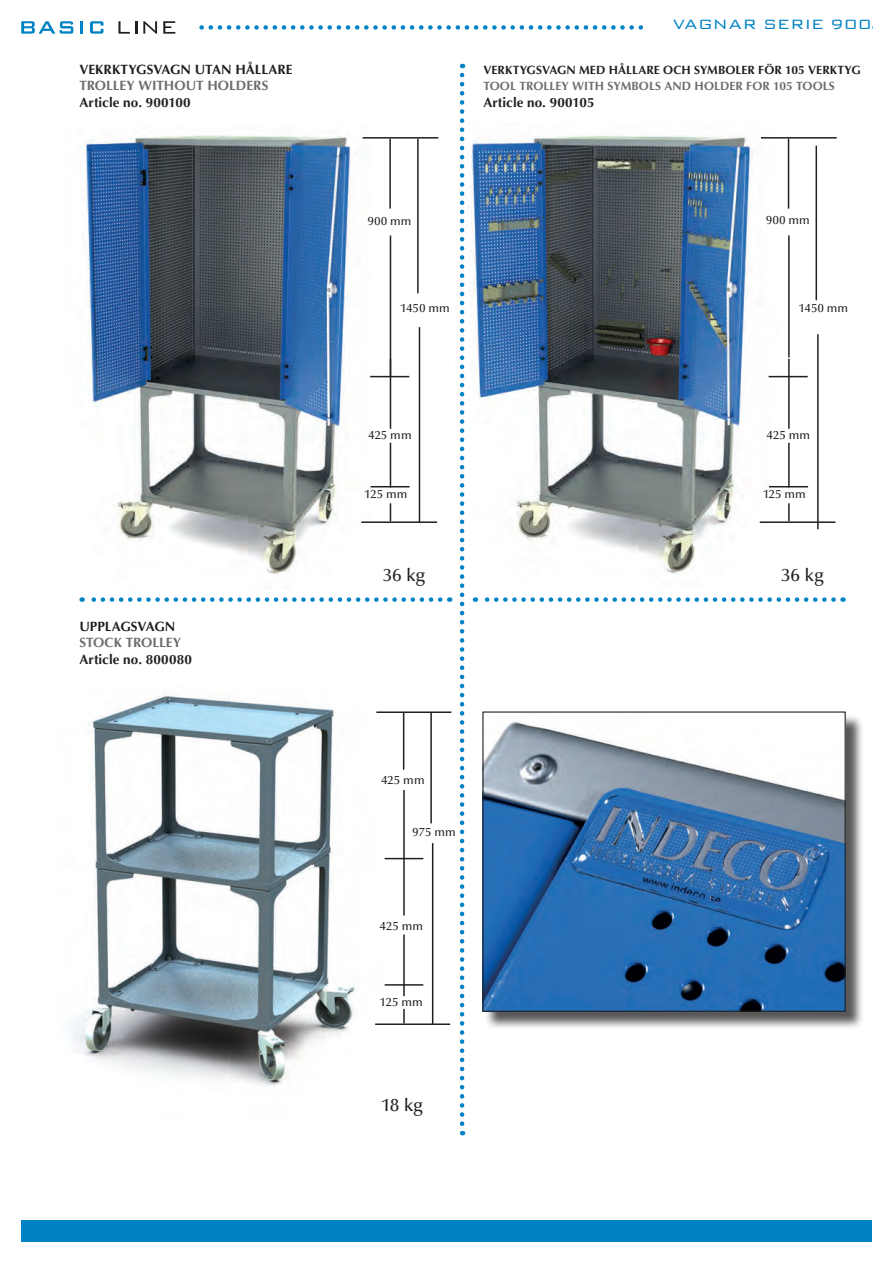
<style>
.page{position:relative;width:893px;height:1263px;background:#fff}
.page>*{position:absolute;margin:0;border:0;box-sizing:border-box;transform-origin:0 0}
.t1{font:300 18px "Bank Gothic BT";letter-spacing:.025em;color:#0082c5}
.t2{font:500 18px "Optima";letter-spacing:-.02em;color:#231f20}
.t3{font:700 13.5px "Optima";letter-spacing:.005em;color:#231f20}
.t4{font:700 13.5px "Optima";color:#6c6d70}
.t5{font:500 12px "Optima";letter-spacing:.02em;color:#231f20}
.t6{font:700 12px "Optima";letter-spacing:.01em;color:#231f20}
.t7{font:700 12px "Optima";letter-spacing:.005em;color:#6c6d70}
</style>
<div class="page">
<div style="left:21px;top:1220px;width:851px;height:22px;background:#0082c5"></div>
<svg style="left:21px;top:21px;width:622px;height:13px"></svg>
<img style="left:71px;top:695px;width:363px;height:391px">
<img style="left:459px;top:129px;width:320px;height:458px">
<img style="left:83px;top:135px;width:280px;height:440px">
<svg style="left:460px;top:75px;width:4px;height:1060px"></svg>
<svg style="left:475px;top:597px;width:359px;height:5px"></svg>
<svg style="left:82px;top:597px;width:358px;height:5px"></svg>
<div style="left:485px;top:714px;width:379px;height:316px;background:#231f20;opacity:.75"></div>
<img style="left:484px;top:714px;width:360px;height:296px">
<div style="left:482px;top:711px;width:364px;height:301px;border:1px solid #231f20"></div>
<hr style="left:363px;top:137px;width:75px;height:2px;background:#231f20">
<hr style="left:389px;top:139px;width:2px;height:70px;background:#231f20">
<hr style="left:390px;top:235px;width:1px;height:142px;background:#231f20">
<hr style="left:390px;top:359px;width:1px;height:70px;background:#231f20">
<hr style="left:390px;top:443px;width:1px;height:45px;background:#231f20">
<hr style="left:361px;top:521px;width:76px;height:2px;background:#231f20">
<svg style="left:390px;top:503px;width:1px;height:18px"></svg>
<hr style="left:371px;top:486px;width:39px;height:1px;background:#231f20">
<hr style="left:370px;top:376px;width:39px;height:1px;background:#231f20">
<hr style="left:417px;top:139px;width:2px;height:154px;background:#231f20">
<hr style="left:419px;top:327px;width:1px;height:195px;background:#231f20">
<hr style="left:761px;top:137px;width:76px;height:2px;background:#231f20">
<hr style="left:788px;top:139px;width:1px;height:70px;background:#231f20">
<hr style="left:788px;top:235px;width:2px;height:122px;background:#231f20">
<hr style="left:788px;top:359px;width:2px;height:70px;background:#231f20">
<hr style="left:788px;top:443px;width:2px;height:45px;background:#231f20">
<hr style="left:760px;top:521px;width:75px;height:2px;background:#231f20">
<svg style="left:788px;top:503px;width:2px;height:18px"></svg>
<hr style="left:769px;top:486px;width:39px;height:1px;background:#231f20">
<hr style="left:769px;top:376px;width:39px;height:1px;background:#231f20">
<hr style="left:815px;top:146px;width:2px;height:154px;background:#231f20">
<hr style="left:817px;top:334px;width:2px;height:195px;background:#231f20">
<hr style="left:376px;top:711px;width:75px;height:2px;background:#231f20">
<hr style="left:403px;top:713px;width:1px;height:57px;background:#231f20">
<hr style="left:403px;top:790px;width:2px;height:125px;background:#231f20">
<hr style="left:403px;top:934px;width:2px;height:62px;background:#231f20">
<hr style="left:375px;top:1023px;width:75px;height:2px;background:#231f20">
<svg style="left:403px;top:1009px;width:2px;height:14px"></svg>
<hr style="left:385px;top:984px;width:38px;height:2px;background:#231f20">
<hr style="left:385px;top:858px;width:38px;height:1px;background:#231f20">
<hr style="left:430px;top:713px;width:2px;height:110px;background:#231f20">
<hr style="left:432px;top:843px;width:1px;height:181px;background:#231f20">
<p class="t3" style="left:79px;top:61px;width:215px">VEKRKTYGSVAGN UTAN HÅLLARE</p>
<p class="t4" style="left:79px;top:78px;width:191px">TROLLEY WITHOUT HOLDERS</p>
<p class="t3" style="left:79px;top:94px;width:113px">Article no. 900100</p>
<p class="t3" style="left:79px;top:618px;width:97px">UPPLAGSVAGN</p>
<p class="t4" style="left:79px;top:635px;width:103px">STOCK TROLLEY</p>
<p class="t3" style="left:79px;top:651px;width:114px">Article no. 800080</p>
<h1 class="t1" style="left:673px;top:15px;width:201px">VAGNAR SERIE 900</h1>
<p class="t6" style="left:483px;top:63px;width:379px">VERKTYGSVAGN MED HÅLLARE OCH SYMBOLER FÖR 105 VERKTYG</p>
<p class="t7" style="left:483px;top:79px;width:353px">TOOL TROLLEY WITH SYMBOLS AND HOLDER FOR 105 TOOLS</p>
<p class="t3" style="left:483px;top:94px;width:113px">Article no. 900105</p>
<p class="t5" style="left:368px;top:214px;width:45px">900 mm</p>
<p class="t5" style="left:400px;top:301px;width:51px">1450 mm</p>
<p class="t5" style="left:766px;top:213px;width:45px">900 mm</p>
<p class="t5" style="left:799px;top:301px;width:51px">1450 mm</p>
<p class="t5" style="left:368px;top:428px;width:45px">425 mm</p>
<p class="t5" style="left:365px;top:487px;width:44px">125 mm</p>
<p class="t5" style="left:767px;top:428px;width:45px">425 mm</p>
<p class="t5" style="left:763px;top:487px;width:44px">125 mm</p>
<h1 class="t2" style="left:383px;top:565px;width:44px">36 kg</h1>
<h1 class="t2" style="left:782px;top:565px;width:44px">36 kg</h1>
<p class="t5" style="left:381px;top:773px;width:45px">425 mm</p>
<p class="t5" style="left:413px;top:825px;width:45px">975 mm</p>
<p class="t5" style="left:380px;top:919px;width:45px">425 mm</p>
<p class="t5" style="left:380px;top:995px;width:44px">125 mm</p>
<h1 class="t2" style="left:381px;top:1095px;width:43px">18 kg</h1>
</div>
